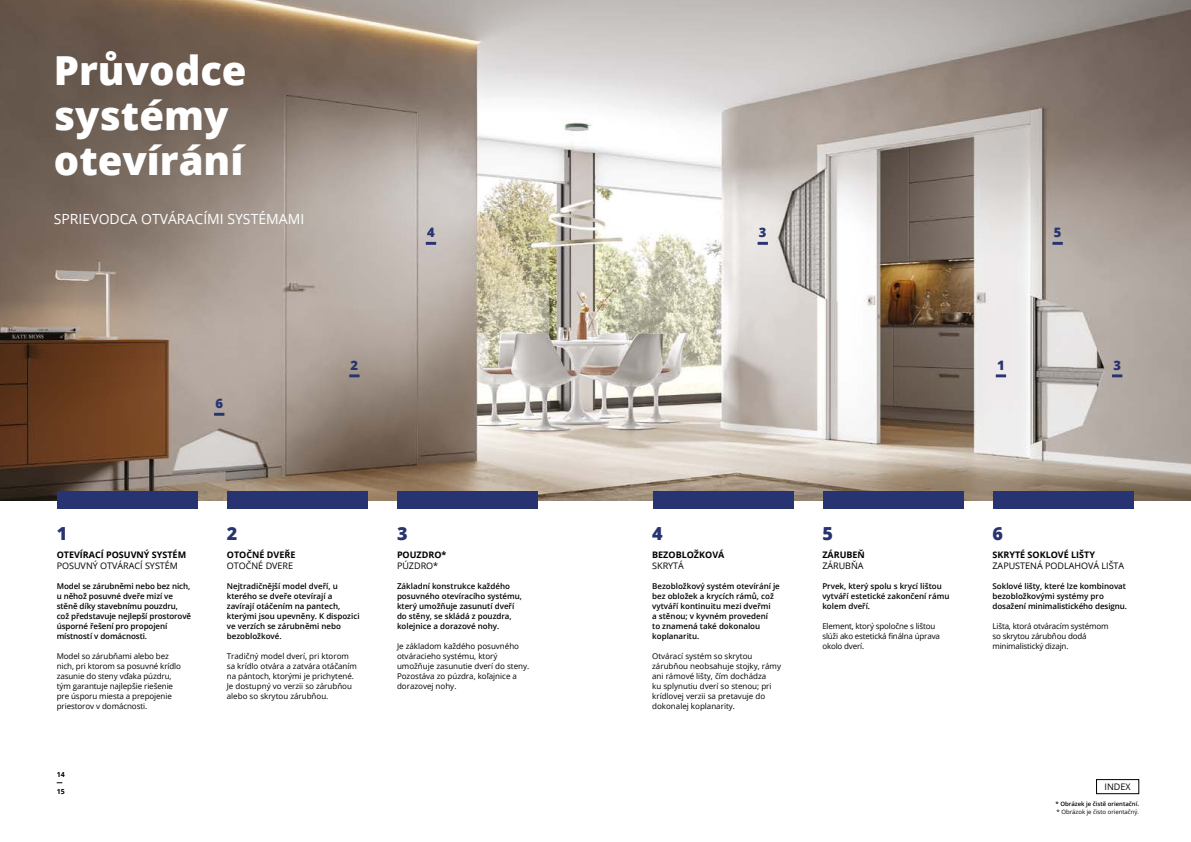
<style>
.page{position:relative;width:1191px;height:842px;background:#fff}
.page>*{position:absolute;margin:0;border:0;box-sizing:border-box;transform-origin:0 0}
.t1{font:800 40px/45px "Open Sans";color:#fff}
.t2{font:800 18px "Open Sans";color:#283371}
.t3{font:14px "Open Sans";color:#fff}
.t4{font:800 13px "Open Sans";color:#283371}
.t5{font:9px "Open Sans";color:#000}
.t6{font:700 9px "Open Sans";color:#000}
.t7{font:600 8px/10px "Open Sans";color:#000}
.t8{font:8px/10px "Open Sans";color:#000}
.t9{font:8px/10px "Open Sans";letter-spacing:-.02em;color:#000}
.t10{font:700 7px "Open Sans";color:#000}
.t11{font:600 6px "Open Sans";color:#000}
.t12{font:6px "Open Sans";color:#000}
</style>
<div class="page">
<img style="left:0;top:0;width:1191px;height:500px">
<div style="left:57px;top:492px;width:141px;height:17px;background:#283371"></div>
<div style="left:227px;top:492px;width:141px;height:17px;background:#283371"></div>
<div style="left:397px;top:492px;width:141px;height:17px;background:#283371"></div>
<div style="left:653px;top:492px;width:140px;height:17px;background:#283371"></div>
<div style="left:822px;top:492px;width:141px;height:17px;background:#283371"></div>
<div style="left:992px;top:492px;width:141px;height:17px;background:#283371"></div>
<svg style="left:995px;top:374px;width:11px;height:3px"></svg>
<svg style="left:349px;top:374px;width:10px;height:3px"></svg>
<svg style="left:757px;top:242px;width:11px;height:3px"></svg>
<svg style="left:1112px;top:374px;width:10px;height:3px"></svg>
<svg style="left:426px;top:242px;width:10px;height:3px"></svg>
<svg style="left:1052px;top:242px;width:10px;height:3px"></svg>
<svg style="left:214px;top:413px;width:10px;height:3px"></svg>
<div style="left:1096px;top:779px;width:43px;height:15px;border:1px solid #000"></div>
<h1 class="t1" style="left:54px;top:46px;width:194px">Průvodce systémy otevírání</h1>
<h3 class="t3" style="left:54px;top:209px;width:252px">SPRIEVODCA OTVÁRACÍMI SYSTÉMAMI</h3>
<h3 class="t4" style="left:759px;top:223px;width:9px">3</h3>
<h3 class="t4" style="left:427px;top:223px;width:9px">4</h3>
<h3 class="t4" style="left:1053px;top:223px;width:9px">5</h3>
<h3 class="t4" style="left:215px;top:393px;width:9px">6</h3>
<h3 class="t4" style="left:350px;top:355px;width:9px">2</h3>
<h3 class="t4" style="left:997px;top:355px;width:9px">1</h3>
<h3 class="t4" style="left:1113px;top:355px;width:9px">3</h3>
<h2 class="t2" style="left:57px;top:519px;width:12px">1</h2>
<h2 class="t2" style="left:227px;top:519px;width:12px">2</h2>
<h2 class="t2" style="left:397px;top:519px;width:12px">3</h2>
<h2 class="t2" style="left:652px;top:519px;width:12px">4</h2>
<h2 class="t2" style="left:822px;top:519px;width:12px">5</h2>
<h2 class="t2" style="left:992px;top:519px;width:12px">6</h2>
<p class="t6" style="left:992px;top:548px;width:104px">SKRYTÉ SOKLOVÉ LIŠTY</p>
<p class="t5" style="left:992px;top:560px;width:133px">ZAPUSTENÁ PODLAHOVÁ LIŠTA</p>
<p class="t7" style="left:992px;top:581px;width:136px">Soklové lišty, které lze kombinovat bezobložkovými systémy pro dosažení minimalistického designu.</p>
<p class="t9" style="left:992px;top:621px;width:118px">Lišta, ktorá otváracím systémom so skrytou zárubňou dodá minimalistický dizajn.</p>
<p class="t6" style="left:57px;top:548px;width:131px">OTEVÍRACÍ POSUVNÝ SYSTÉM</p>
<p class="t5" style="left:57px;top:560px;width:123px">POSUVNÝ OTVÁRACÍ SYSTÉM</p>
<p class="t7" style="left:57px;top:581px;width:136px">Model se zárubněmi nebo bez nich, u něhož posuvné dveře mizí ve stěně díky stavebnímu pouzdru, což představuje nejlepší prostorově úsporné řešení pro propojení místností v domácnosti.</p>
<p class="t8" style="left:57px;top:651px;width:126px">Model so zárubňami alebo bez nich, pri ktorom sa posuvné krídlo zasunie do steny vďaka púzdru, tým garantuje najlepšie riešenie pre úsporu miesta a prepojenie priestorov v domácnosti.</p>
<p class="t6" style="left:227px;top:548px;width:70px">OTOČNÉ DVEŘE</p>
<p class="t5" style="left:227px;top:560px;width:68px">OTOČNÉ DVERE</p>
<p class="t7" style="left:227px;top:581px;width:134px">Nejtradičnější model dveří, u kterého se dveře otevírají a zavírají otáčením na pantech, kterými jsou upevněny. K dispozici ve verzích se zárubněmi nebo bezobložkové.</p>
<p class="t8" style="left:227px;top:651px;width:132px">Tradičný model dverí, pri ktorom sa krídlo otvára a zatvára otáčaním na pántoch, ktorými je prichytené.<br>Je dostupný vo verzii so zárubňou alebo so skrytou zárubňou.</p>
<p class="t6" style="left:652px;top:548px;width:74px">BEZOBLOŽKOVÁ</p>
<p class="t5" style="left:652px;top:560px;width:33px">SKRYTÁ</p>
<p class="t7" style="left:652px;top:581px;width:129px">Bezobložkový systém otevírání je bez obložek a krycích rámů, což vytváří kontinuitu mezi dveřmi<br>a stěnou; v kyvném provedení<br>to znamená také dokonalou koplanaritu.</p>
<p class="t8" style="left:652px;top:651px;width:130px">Otvárací systém so skrytou zárubňou neobsahuje stojky, rámy ani rámové lišty, čím dochádza<br>ku splynutiu dverí so stenou; pri krídlovej verzii sa pretavuje do dokonalej koplanarity.</p>
<p class="t6" style="left:822px;top:548px;width:44px">ZÁRUBEŇ</p>
<p class="t5" style="left:822px;top:560px;width:43px">ZÁRUBŇA</p>
<p class="t7" style="left:822px;top:581px;width:129px">Prvek, který spolu s krycí lištou vytváří estetické zakončení rámu kolem dveří.</p>
<p class="t9" style="left:822px;top:621px;width:119px">Element, ktorý spoločne s lištou slúži ako estetická finálna úprava okolo dverí.</p>
<p class="t6" style="left:397px;top:548px;width:51px">POUZDRO*</p>
<p class="t5" style="left:397px;top:560px;width:43px">PÚZDRO*</p>
<p class="t7" style="left:397px;top:581px;width:127px">Základní konstrukce každého posuvného otevíracího systému, který umožňuje zasunutí dveří do stěny, se skládá z pouzdra, kolejnice a dorazové nohy.</p>
<p class="t8" style="left:397px;top:641px;width:134px">Je základom každého posuvného otváracieho systému, ktorý umožňuje zasunutie dverí do steny.<br>Pozostáva zo púzdra, koľajnice a dorazovej nohy.</p>
<p class="t10" style="left:57px;top:769px;width:9px">14</p>
<p class="t10" style="left:57px;top:786px;width:9px">15</p>
<p class="t5" style="left:1104px;top:780px;width:28px">INDEX</p>
<p class="t11" style="left:1055px;top:799px;width:85px">* Obrázek je čistě orientační.</p>
<p class="t12" style="left:1056px;top:807px;width:84px">* Obrázok je čisto orientačný.</p>
</div>
